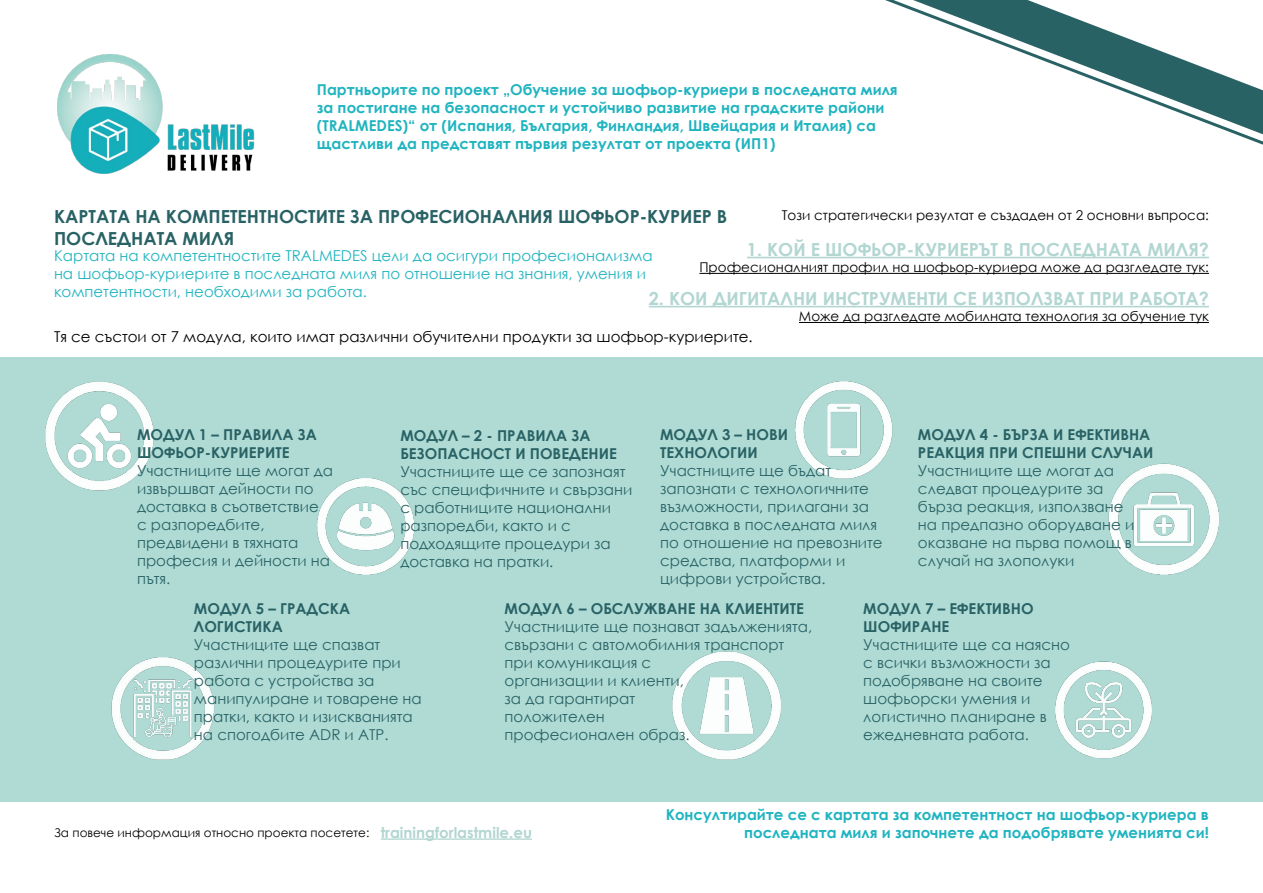
<style>
.page{position:relative;width:1263px;height:893px;background:#fff}
.page>*{position:absolute;margin:0;border:0;box-sizing:border-box;transform-origin:0 0}
.t1{font:700 18px "Century Gothic";color:#b2d6d1}
.t2{font:700 18px/21.6px "Century Gothic";color:#296265}
.t3{font:15px/18px "Century Gothic";color:#296265}
.t4{font:700 15px/18px "Century Gothic";color:#20b4c0}
.t5{font:700 15px/18px "Century Gothic";color:#296265}
.t6{font:15px/18px "Century Gothic";color:#20b4c0}
.t7{font:15px "Century Gothic";color:#000}
.t8{font:13.5px "Century Gothic";color:#000}
.t9{font:12px "Century Gothic";color:#000}
.s1{font-weight:700;font-size:15px;color:#b2d6d1}
</style>
<div class="page">
<div style="left:0;top:357px;width:1263px;height:444px;background:#b0dbd5"></div>
<img style="left:58px;top:54px;width:197px;height:120px">
<hr style="left:747px;top:257px;width:462px;height:1px;background:#b2d6d1">
<hr style="left:699px;top:273px;width:510px;height:1px;background:#000">
<hr style="left:649px;top:306px;width:560px;height:1px;background:#b2d6d1">
<hr style="left:799px;top:322px;width:410px;height:1px;background:#000">
<svg style="left:885px;top:0;width:378px;height:145px"></svg>
<hr style="left:381px;top:838px;width:151px;height:2px;background:#b2d6d1">
<img style="left:45px;top:381px;width:109px;height:110px">
<img style="left:111px;top:657px;width:103px;height:103px">
<img style="left:317px;top:478px;width:98px;height:97px">
<img style="left:1055px;top:661px;width:97px;height:98px">
<img style="left:672px;top:651px;width:109px;height:109px">
<img style="left:795px;top:381px;width:98px;height:98px">
<img style="left:1108px;top:463px;width:111px;height:112px">
<p class="t4" style="left:317px;top:79px;width:582px">Партньорите по проект „Обучение за шофьор-куриери в последната миля за постигане на безопасност и устойчиво развитие на градските райони (TRALMEDES)“ от (Испания, България, Финландия, Швейцария и Италия) са щастливи да представят първия резултат от проекта (ИП1)</p>
<p class="t2" style="left:54px;top:205px;width:675px">КАРТАТА НА КОМПЕТЕНТНОСТИТЕ ЗА ПРОФЕСИОНАЛНИЯ ШОФЬОР-КУРИЕР В<br>ПОСЛЕДНАТА МИЛЯ</p>
<p class="t8" style="left:782px;top:205px;width:429px">Този стратегически резултат е създаден от 2 основни въпроса:</p>
<p class="t1" style="left:747px;top:236px;width:464px">1. КОЙ Е ШОФЬОР-КУРИЕРЪТ В ПОСЛЕДНАТА МИЛЯ?</p>
<p class="t8" style="left:699px;top:258px;width:511px">Професионалният профил на шофьор-куриера може да разгледате тук:</p>
<p class="t6" style="left:54px;top:247px;width:600px">Картата на компетентностите TRALMEDES цели да осигури професионализма на шофьор-куриерите в последната миля по отношение на знания, умения и компетентности, необходими за работа.</p>
<p class="t1" style="left:649px;top:285px;width:562px">2. КОИ ДИГИТАЛНИ ИНСТРУМЕНТИ СЕ ИЗПОЛЗВАТ ПРИ РАБОТА?</p>
<p class="t8" style="left:799px;top:307px;width:411px">Може да разгледате мобилната технология за обучение тук</p>
<p class="t7" style="left:54px;top:327px;width:700px">Тя се състои от 7 модула, които имат различни обучителни продукти за шофьор-куриерите.</p>
<p class="t5" style="left:918px;top:425px;width:237px">МОДУЛ 4 - БЪРЗА И ЕФЕКТИВНА<br>РЕАКЦИЯ ПРИ СПЕШНИ СЛУЧАИ</p>
<p class="t3" style="left:918px;top:461px;width:218px">Участниците ще могат да следват процедурите за бърза реакция, използване на предпазно оборудване и оказване на първа помощ в случай на злополуки</p>
<p class="t5" style="left:863px;top:599px;width:172px">МОДУЛ 7 – ЕФЕКТИВНО<br>ШОФИРАНЕ</p>
<p class="t3" style="left:863px;top:636px;width:208px">Участниците ще са наясно с всички възможности за подобряване на своите шофьорски умения и логистично планиране в ежедневната работа.</p>
<p class="t5" style="left:660px;top:425px;width:129px">МОДУЛ 3 – НОВИ<br>ТЕХНОЛОГИИ</p>
<p class="t3" style="left:660px;top:461px;width:224px">Участниците ще бъдат запознати с технологичните възможности, прилагани за доставка в последната миля по отношение на превозните средства, платформи и цифрови устройства.</p>
<p class="t5" style="left:137px;top:425px;width:181px">МОДУЛ 1 – ПРАВИЛА ЗА<br>ШОФЬОР-КУРИЕРИТЕ</p>
<p class="t3" style="left:137px;top:462px;width:197px">Участниците ще могат да извършват дейности по доставка в съответствие<br>с разпоредбите, предвидени в тяхната професия и дейности на пътя.</p>
<p class="t5" style="left:400px;top:426px;width:218px">МОДУЛ – 2 - ПРАВИЛА ЗА<br>БЕЗОПАСНОСТ И ПОВЕДЕНИЕ</p>
<p class="t3" style="left:400px;top:462px;width:233px">Участниците ще се запознаят със специфичните и свързани с работниците национални разпоредби, както и с подходящите процедури за доставка на пратки.</p>
<p class="t5" style="left:194px;top:599px;width:158px">МОДУЛ 5 – ГРАДСКА<br>ЛОГИСТИКА</p>
<p class="t3" style="left:194px;top:636px;width:229px">Участниците ще спазват различни процедурите при работа с устройства за манипулиране и товарене на пратки, както и изискванията на спогодбите ADR и ATP.</p>
<p class="t5" style="left:505px;top:599px;width:301px">МОДУЛ 6 – ОБСЛУЖВАНЕ НА КЛИЕНТИТЕ</p>
<p class="t3" style="left:505px;top:618px;width:309px">Участниците ще познават задълженията, свързани с автомобилния транспорт при комуникация с<br>организации и клиенти,<br>за да гарантират<br>положителен<br>професионален образ.</p>
<p class="t4" style="left:666px;top:805px;width:545px">Консултирайте се с картата за компетентност на шофьор-куриера в</p>
<p class="t9" style="left:54px;top:824px;width:479px">За повече информация относно проекта посетете: <span class="s1">trainingforlastmile.eu</span></p>
<p class="t4" style="left:744px;top:823px;width:466px">последната миля и започнете да подобрявате уменията си!</p>
</div>
